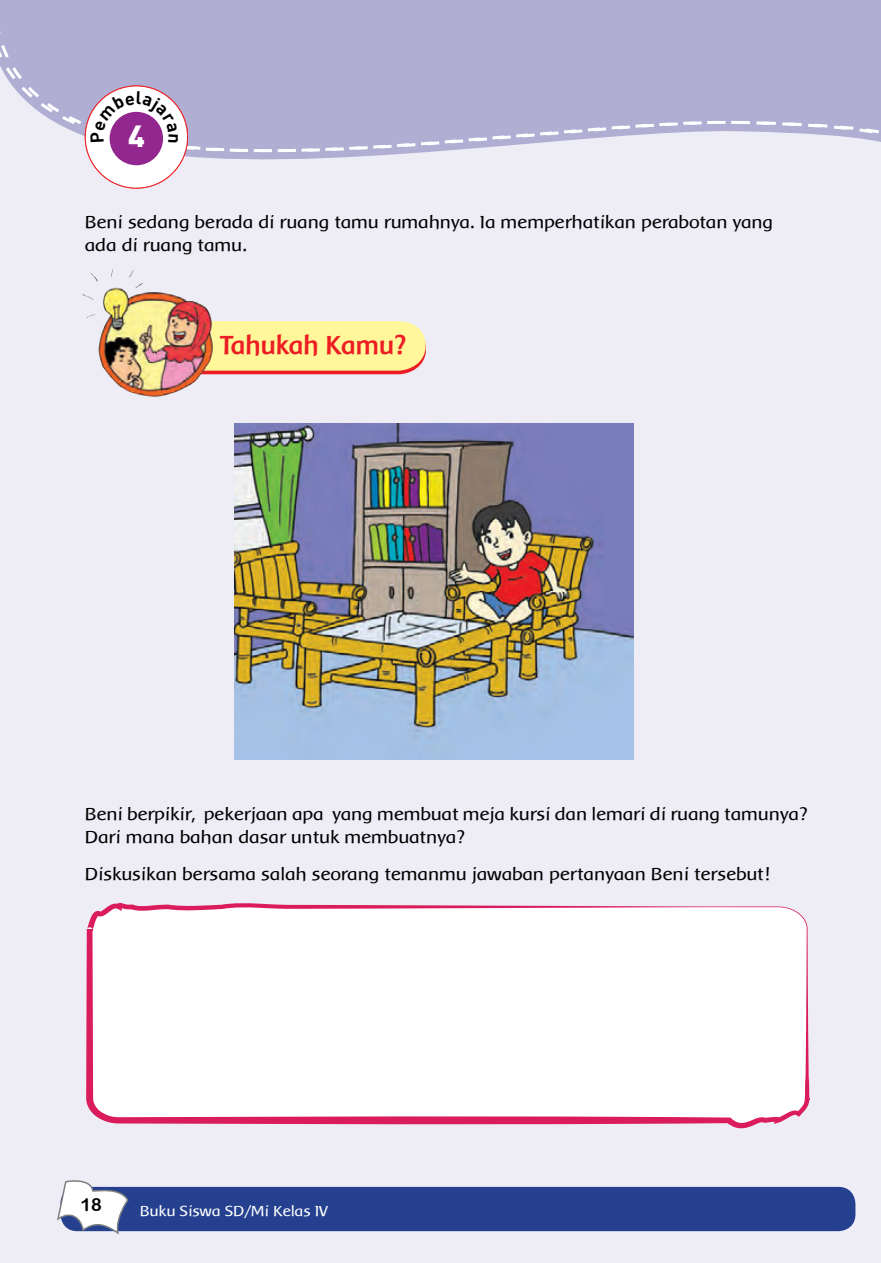
<style>
.page{position:relative;width:881px;height:1263px;background:#fff}
.page>*{position:absolute;margin:0;border:0;box-sizing:border-box;transform-origin:0 0}
.t1{font:900 30px "DIN";color:#fff}
.t2{font:700 27px "Baar Metanoia";color:#ed1d24;scale:.9 1}
.t3{font:18px/22.5px "Baar Metanoia";color:#000}
.t4{font:18px "Arial Rounded MT Bold";color:#000}
.t5{font:15px "Baar Metanoia";color:#fff}
</style>
<div class="page">
<div style="left:0;top:0;width:880px;height:1263px;background:#eeedf6"></div>
<div style="left:60px;top:1187px;width:795px;height:44px;background:#25408f;border-radius:17px"></div>
<svg style="left:57px;top:1180px;width:73px;height:55px"></svg>
<div style="left:0;top:0;width:880px;height:142px;background:#b0aed3"></div>
<div style="left:85px;top:86px;width:102px;height:102px;background:#fff;border-radius:50%"></div>
<svg style="left:214px;top:321px;width:212px;height:53px;background:#fde893"></svg>
<img style="left:82px;top:268px;width:132px;height:129px">
<img style="left:234px;top:424px;width:399px;height:335px">
<svg style="left:86px;top:903px;width:724px;height:226px;background:#fcf2f6"></svg>
<svg style="left:0;top:12px;width:728px;height:155px"></svg>
<h1 class="t1" style="left:128px;top:117px;width:18px">4</h1>
<p class="t3" style="left:85px;top:211px;width:689px">Beni sedang berada di ruang tamu rumahnya. Ia memperhatikan perabotan yang ada di ruang tamu.</p>
<h2 class="t2" style="left:220px;top:330px;width:208px">Tahukah Kamu?</h2>
<p class="t3" style="left:85px;top:803px;width:724px">Beni berpikir, pekerjaan apa yang membuat meja kursi dan lemari di ruang tamunya?<br>Dari mana bahan dasar untuk membuatnya?</p>
<p class="t3" style="left:85px;top:863px;width:686px">Diskusikan bersama salah seorang temanmu jawaban pertanyaan Beni tersebut!</p>
<p class="t4" style="left:80px;top:1194px;width:23px">18</p>
<p class="t5" style="left:140px;top:1202px;width:189px">Buku Siswa SD/Mi Kelas IV</p>
</div>
